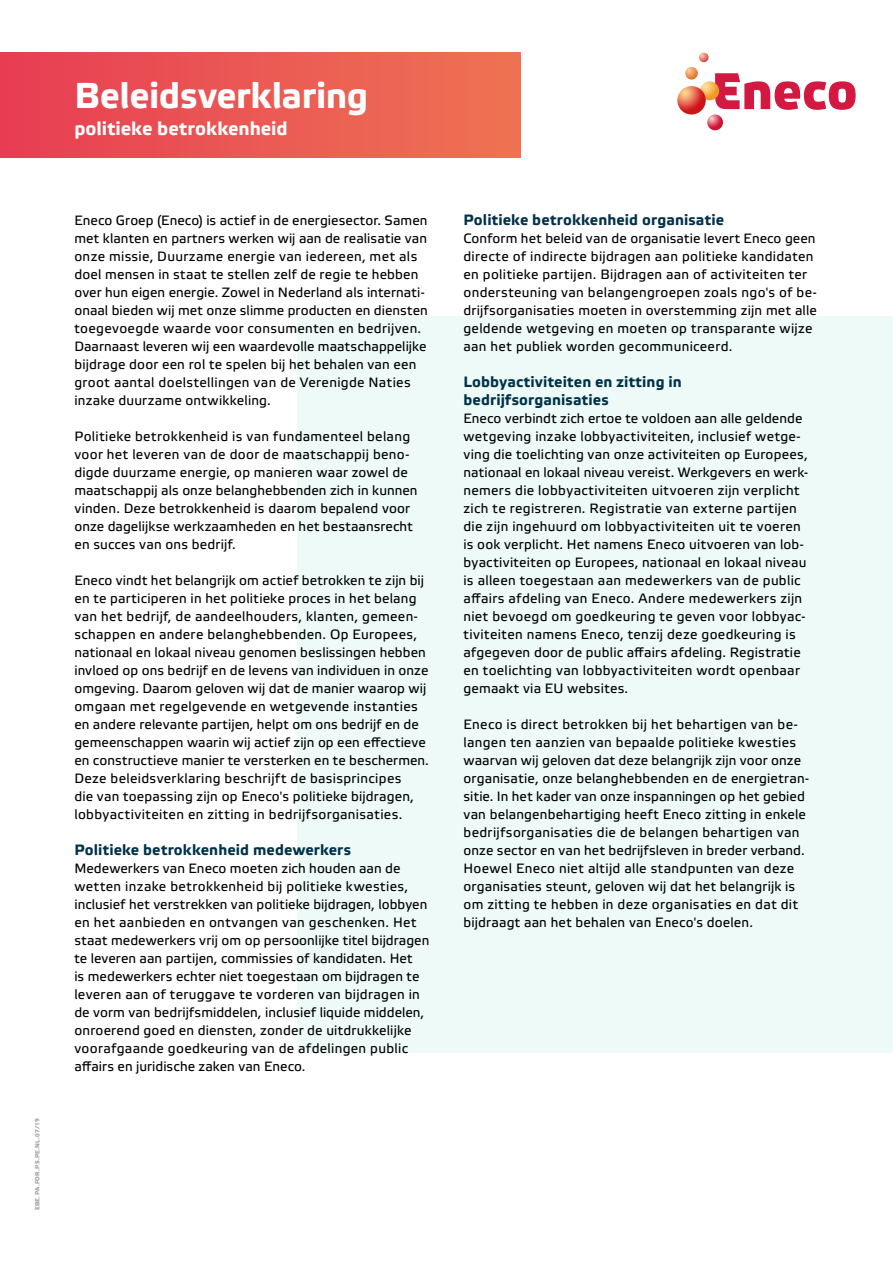
<style>
.page{position:relative;width:893px;height:1263px;background:#fff}
.page>*{position:absolute;margin:0;border:0;box-sizing:border-box;transform-origin:0 0}
.t1{font:700 36px "Etelka Text Pro";letter-spacing:-.01em;color:#fff}
.t2{font:700 18.75px "Etelka Text Pro";color:#fff}
.t3{font:700 15px/18px "Etelka Text Pro";letter-spacing:.01em;color:#00324a}
.t4{font:13.5px/18px "Etelka Text Pro";letter-spacing:.02em;color:#000}
.t5{font:700 6px "Etelka Text Pro";letter-spacing:.04em;color:#9d9d9c}
</style>
<div class="page">
<div style="left:298px;top:316px;width:595px;height:736px;background:#edfaf8"></div>
<div style="left:0;top:53px;width:521px;height:105px;background:linear-gradient(to right,#e83d53,#ee7453)"></div>
<svg style="left:715px;top:73px;width:141px;height:37px"></svg>
<svg style="left:700px;top:81px;width:19px;height:19px"></svg>
<svg style="left:677px;top:86px;width:29px;height:29px"></svg>
<svg style="left:707px;top:115px;width:16px;height:15px"></svg>
<svg style="left:685px;top:53px;width:23px;height:27px"></svg>
<p class="t5" style="left:34px;top:1210px;width:93px;rotate:-90deg">EBE.PA.FOR.PS.PE.NL.07/19</p>
<h1 class="t1" style="left:74px;top:76px;width:295px">Beleidsverklaring</h1>
<h2 class="t2" style="left:74px;top:118px;width:215px">politieke betrokkenheid</h2>
<p class="t4" style="left:74px;top:212px;width:355px">Eneco Groep (Eneco) is actief in de energiesector. Samen met klanten en partners werken wij aan de realisatie van onze missie, Duurzame energie van iedereen, met als doel mensen in staat te stellen zelf de regie te hebben over hun eigen energie. Zowel in Nederland als internati&shy;onaal bieden wij met onze slimme producten en diensten toegevoegde waarde voor consumenten en bedrijven.<br>Daarnaast leveren wij een waardevolle maatschappelijke bijdrage door een rol te spelen bij het behalen van een groot aantal doelstellingen van de Verenigde Naties inzake duurzame ontwikkeling.</p>
<p class="t4" style="left:74px;top:428px;width:345px">Politieke betrokkenheid is van fundamenteel belang voor het leveren van de door de maatschappij beno&shy;digde duurzame energie, op manieren waar zowel de maatschappij als onze belanghebbenden zich in kunnen vinden. Deze betrokkenheid is daarom bepalend voor onze dagelijkse werkzaamheden en het bestaansrecht en succes van ons bedrijf.</p>
<p class="t4" style="left:74px;top:572px;width:356px">Eneco vindt het belangrijk om actief betrokken te zijn bij en te participeren in het politieke proces in het belang van het bedrijf, de aandeelhouders, klanten, gemeen&shy;schappen en andere belanghebbenden. Op Europees, nationaal en lokaal niveau genomen beslissingen hebben invloed op ons bedrijf en de levens van individuen in onze omgeving. Daarom geloven wij dat de manier waarop wij omgaan met regelgevende en wetgevende instanties en andere relevante partijen, helpt om ons bedrijf en de gemeenschappen waarin wij actief zijn op een effectieve en constructieve manier te versterken en te beschermen.<br>Deze beleidsverklaring beschrijft de basisprincipes<br>die van toepassing zijn op Eneco's politieke bijdragen, lobbyactiviteiten en zitting in bedrijfsorganisaties.</p>
<p class="t3" style="left:74px;top:842px;width:278px">Politieke betrokkenheid medewerkers</p>
<p class="t4" style="left:74px;top:860px;width:356px">Medewerkers van Eneco moeten zich houden aan de wetten inzake betrokkenheid bij politieke kwesties, inclusief het verstrekken van politieke bijdragen, lobbyen en het aanbieden en ontvangen van geschenken. Het staat medewerkers vrij om op persoonlijke titel bijdragen te leveren aan partijen, commissies of kandidaten. Het<br>is medewerkers echter niet toegestaan om bijdragen te leveren aan of teruggave te vorderen van bijdragen in de vorm van bedrijfsmiddelen, inclusief liquide middelen, onroerend goed en diensten, zonder de uitdrukkelijke voorafgaande goedkeuring van de afdelingen public affairs en juridische zaken van Eneco.</p>
<p class="t3" style="left:463px;top:212px;width:262px">Politieke betrokkenheid organisatie</p>
<p class="t4" style="left:463px;top:230px;width:355px">Conform het beleid van de organisatie levert Eneco geen directe of indirecte bijdragen aan politieke kandidaten en politieke partijen. Bijdragen aan of activiteiten ter ondersteuning van belangengroepen zoals ngo's of be&shy;drijfsorganisaties moeten in overstemming zijn met alle geldende wetgeving en moeten op transparante wijze aan het publiek worden gecommuniceerd.</p>
<p class="t3" style="left:463px;top:374px;width:220px">Lobbyactiviteiten en zitting in bedrijfsorganisaties</p>
<p class="t4" style="left:463px;top:410px;width:346px">Eneco verbindt zich ertoe te voldoen aan alle geldende wetgeving inzake lobbyactiviteiten, inclusief wetge&shy;ving die toelichting van onze activiteiten op Europees, nationaal en lokaal niveau vereist. Werkgevers en werk&shy;nemers die lobbyactiviteiten uitvoeren zijn verplicht zich te registreren. Registratie van externe partijen die zijn ingehuurd om lobbyactiviteiten uit te voeren is ook verplicht. Het namens Eneco uitvoeren van lob&shy;byactiviteiten op Europees, nationaal en lokaal niveau is alleen toegestaan aan medewerkers van de public affairs afdeling van Eneco. Andere medewerkers zijn niet bevoegd om goedkeuring te geven voor lobbyac&shy;tiviteiten namens Eneco, tenzij deze goedkeuring is afgegeven door de public affairs afdeling. Registratie en toelichting van lobbyactiviteiten wordt openbaar gemaakt via EU websites.</p>
<p class="t4" style="left:463px;top:716px;width:347px">Eneco is direct betrokken bij het behartigen van be&shy;langen ten aanzien van bepaalde politieke kwesties waarvan wij geloven dat deze belangrijk zijn voor onze organisatie, onze belanghebbenden en de energietran&shy;sitie. In het kader van onze inspanningen op het gebied van belangenbehartiging heeft Eneco zitting in enkele bedrijfsorganisaties die de belangen behartigen van onze sector en van het bedrijfsleven in breder verband.<br>Hoewel Eneco niet altijd alle standpunten van deze organisaties steunt, geloven wij dat het belangrijk is om zitting te hebben in deze organisaties en dat dit bijdraagt aan het behalen van Eneco's doelen.</p>
</div>
